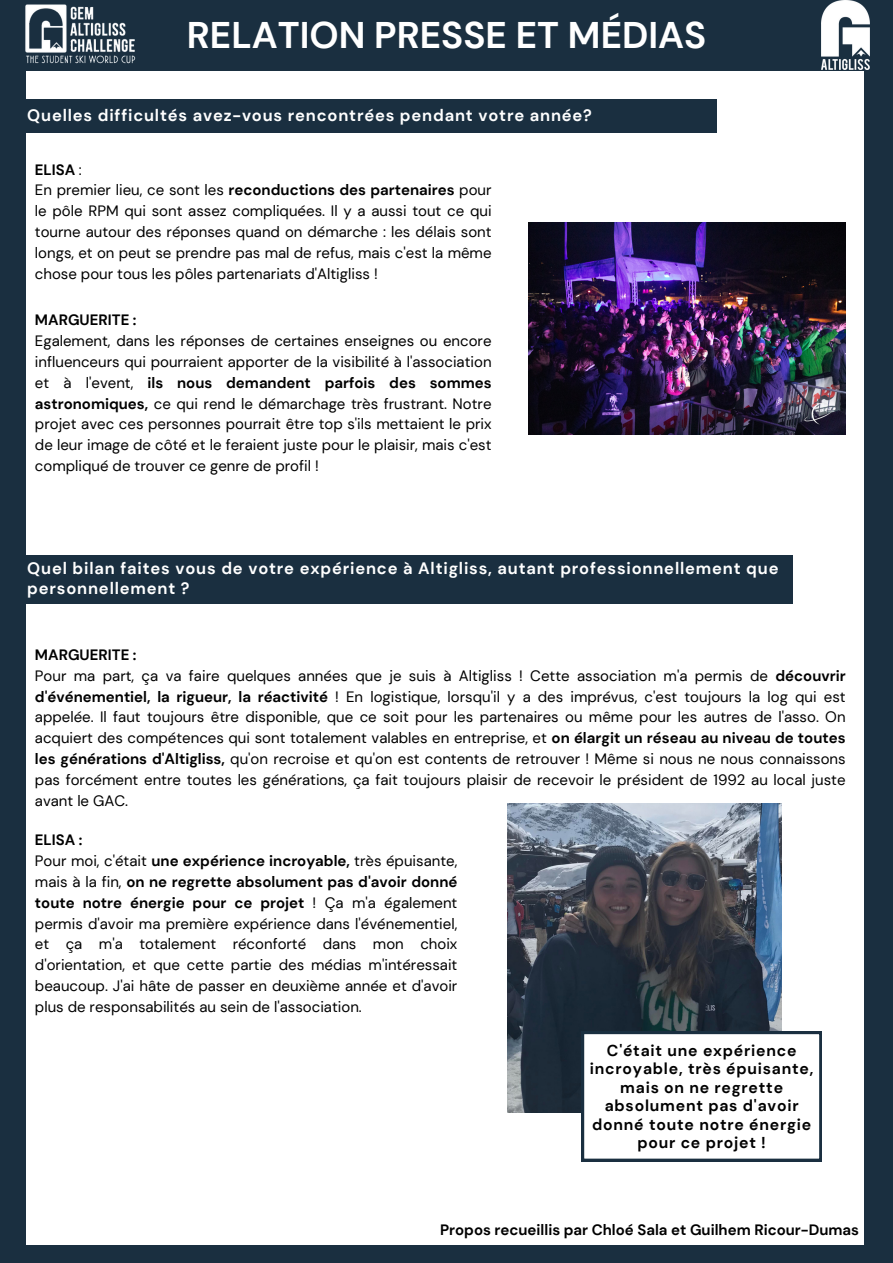
<style>
.page{position:relative;width:893px;height:1263px;background:#fff}
.page>*{position:absolute;margin:0;border:0;box-sizing:border-box;transform-origin:0 0}
.t1{font:700 37.05px "DM Sans";color:#fff}
.t2{font:700 16.5px/19.6px "DM Sans";letter-spacing:.05em;color:#fff}
.t3{font:700 15.75px/18.6px "DM Sans";letter-spacing:.05em;color:#000;text-align:center}
.t4{font:15px/20.9px "DM Sans";color:#000;text-align:justify}
.t5{font:700 15px "DM Sans";color:#000}
.s1{font-weight:400}
.s2{font-weight:700}
</style>
<div class="page">
<div style="left:0;top:1245px;width:893px;height:18px;background:#1a2f40"></div>
<div style="left:0;top:0;width:893px;height:71px;background:#1a2f40"></div>
<div style="left:0;top:0;width:25px;height:1263px;background:#1a2f40"></div>
<div style="left:863px;top:0;width:30px;height:1263px;background:#1a2f40"></div>
<img style="left:25px;top:4px;width:111px;height:60px">
<img style="left:822px;top:0;width:47px;height:70px">
<div style="left:25px;top:99px;width:691px;height:34px;background:#1a2f40"></div>
<img style="left:508px;top:803px;width:273px;height:310px">
<svg style="left:581px;top:1031px;width:241px;height:130px"></svg>
<img style="left:528px;top:222px;width:317px;height:212px">
<div style="left:25px;top:555px;width:767px;height:49px;background:#1a2f40"></div>
<h2 class="t1" style="left:187px;top:11px;width:521px">RELATION PRESSE ET MÉDIAS</h2>
<p class="t2" style="left:27px;top:105px;width:566px">Quelles difficultés avez-vous rencontrées pendant votre année?</p>
<p class="t5" style="left:35px;top:160px;width:48px">ELISA <span class="s1">:</span></p>
<p class="t4" style="left:35px;top:180px;width:458px">En premier lieu, ce sont les <span class="s2">reconductions des partenaires</span> pour le pôle RPM qui sont assez compliquées. Il y a aussi tout ce qui tourne autour des réponses quand on démarche : les délais sont longs, et on peut se prendre pas mal de refus, mais c'est la même chose pour tous les pôles partenariats d'Altigliss !</p>
<p class="t5" style="left:35px;top:310px;width:103px">MARGUERITE :</p>
<p class="t4" style="left:35px;top:330px;width:458px">Egalement, dans les réponses de certaines enseignes ou encore influenceurs qui pourraient apporter de la visibilité à l'association et à l'event, <span class="s2">ils nous demandent parfois des sommes astronomiques,</span> ce qui rend le démarchage très frustrant. Notre projet avec ces personnes pourrait être top s'ils mettaient le prix de leur image de côté et le feraient juste pour le plaisir, mais c'est compliqué de trouver ce genre de profil !</p>
<p class="t2" style="left:27px;top:559px;width:752px">Quel bilan faites vous de votre expérience à Altigliss, autant professionnellement que personnellement ?</p>
<h2 class="t5" style="left:35px;top:645px;width:103px">MARGUERITE :</h2>
<h2 class="t4" style="left:35px;top:665px;width:812px">Pour ma part, ça va faire quelques années que je suis à Altigliss ! Cette association m'a permis de <span class="s2">découvrir d'événementiel, la rigueur, la réactivité</span> ! En logistique, lorsqu'il y a des imprévus, c'est toujours la log qui est appelée. Il faut toujours être disponible, que ce soit pour les partenaires ou même pour les autres de l'asso. On acquiert des compétences qui sont totalement valables en entreprise, et <span class="s2">on élargit un réseau au niveau de toutes les générations d'Altigliss,</span> qu'on recroise et qu'on est contents de retrouver ! Même si nous ne nous connaissons pas forcément entre toutes les générations, ça fait toujours plaisir de recevoir le président de 1992 au local juste avant le GAC.</h2>
<p class="t5" style="left:35px;top:830px;width:49px">ELISA :</p>
<p class="t4" style="left:35px;top:851px;width:424px">Pour moi, c'était <span class="s2">une expérience incroyable,</span> très épuisante, mais à la fin, <span class="s2">on ne regrette absolument pas d'avoir donné toute notre énergie pour ce projet</span> ! Ça m'a également permis d'avoir ma première expérience dans l'événementiel, et ça m'a totalement réconforté dans mon choix d'orientation, et que cette partie des médias m'intéressait beaucoup. J'ai hâte de passer en deuxième année et d'avoir plus de responsabilités au sein de l'association.</p>
<p class="t3" style="left:590px;top:1041px;width:225px">C'était une expérience incroyable, très épuisante, mais on ne regrette absolument pas d'avoir donné toute notre énergie pour ce projet !</p>
<p class="t5" style="left:440px;top:1220px;width:420px">Propos recueillis par Chloé Sala et Guilhem Ricour-Dumas</p>
</div>
